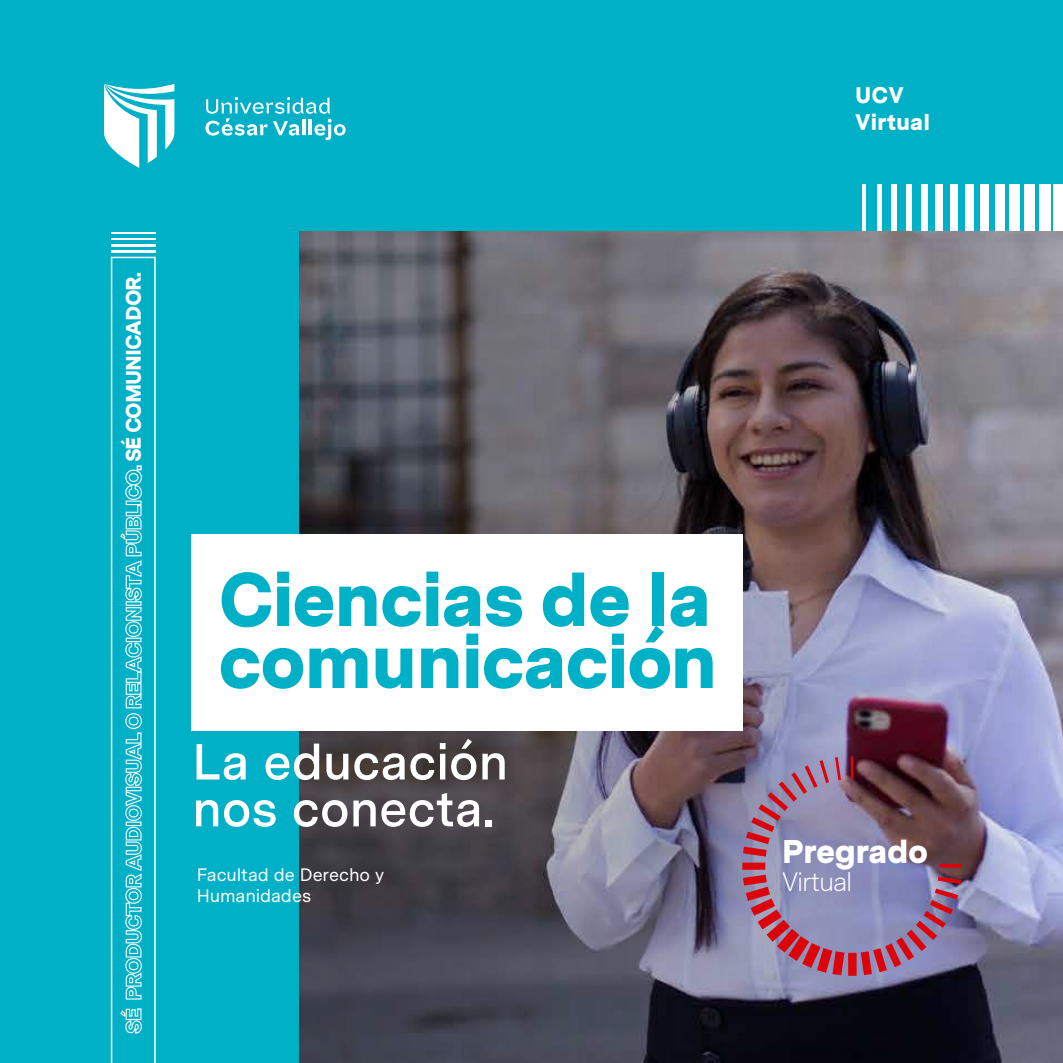
<style>
.page{position:relative;width:1063px;height:1063px;background:#fff}
.page>*{position:absolute;margin:0;border:0;box-sizing:border-box;transform-origin:0 0}
.t1{font:900 75.15px/61.9px "Messina Sans";letter-spacing:-.02em;color:#00b0c6}
.t2{font:600 50.55px/46.8px "Messina Sans";letter-spacing:-.01em;color:#fff}
.t3{font:900 32.85px "Messina Sans";letter-spacing:-.015em;color:#fff}
.t4{font:300 26.55px "Messina Sans";letter-spacing:-.045em;color:#fff}
.t5{font:900 22.65px/27.2px "Messina Sans";color:#fff}
.t6{font:900 21px "Messina Sans";letter-spacing:-.05em;color:#fff}
.t7{font:18px/21.6px "Messina Sans";letter-spacing:-.005em;color:#fff}
</style>
<div class="page">
<div style="left:1px;top:0;width:1062px;height:1063px;background:#00b0c6"></div>
<img style="left:299px;top:231px;width:764px;height:832px">
<div style="left:192px;top:534px;width:551px;height:196px;background:#fff"></div>
<div style="left:1054px;top:184px;width:9px;height:47px;background:#fff"></div>
<div style="left:1039px;top:184px;width:11px;height:47px;background:#fff"></div>
<div style="left:1024px;top:184px;width:11px;height:47px;background:#fff"></div>
<div style="left:1010px;top:184px;width:10px;height:47px;background:#fff"></div>
<div style="left:995px;top:184px;width:9px;height:47px;background:#fff"></div>
<div style="left:980px;top:184px;width:9px;height:47px;background:#fff"></div>
<div style="left:965px;top:184px;width:9px;height:47px;background:#fff"></div>
<div style="left:951px;top:184px;width:7px;height:47px;background:#fff"></div>
<div style="left:936px;top:184px;width:7px;height:47px;background:#fff"></div>
<div style="left:921px;top:184px;width:7px;height:47px;background:#fff"></div>
<div style="left:906px;top:184px;width:6px;height:47px;background:#fff"></div>
<div style="left:892px;top:184px;width:5px;height:47px;background:#fff"></div>
<div style="left:877px;top:184px;width:5px;height:47px;background:#fff"></div>
<hr style="left:862px;top:184px;width:4px;height:47px;background:#fff">
<hr style="left:111px;top:250px;width:45px;height:3px;background:#fff">
<hr style="left:111px;top:244px;width:45px;height:2px;background:#fff">
<hr style="left:111px;top:238px;width:45px;height:2px;background:#fff">
<hr style="left:111px;top:232px;width:45px;height:2px;background:#fff">
<svg style="left:104px;top:84px;width:70px;height:84px"></svg>
<svg style="left:205px;top:97px;width:141px;height:43px"></svg>
<svg style="left:111px;top:257px;width:45px;height:806px"></svg>
<div style="left:848px;top:953px;width:9px;height:23px;background:#db040b"></div>
<hr style="left:851px;top:756px;width:2px;height:23px;background:#db040b">
<svg style="left:835px;top:757px;width:6px;height:23px"></svg>
<svg style="left:861px;top:877px;width:100px;height:98px"></svg>
<svg style="left:743px;top:760px;width:86px;height:97px"></svg>
<svg style="left:939px;top:864px;width:23px;height:4px"></svg>
<div style="left:742px;top:863px;width:23px;height:7px;background:#db040b"></div>
<svg style="left:743px;top:875px;width:101px;height:100px"></svg>
<p class="t6" style="left:118px;top:462px;width:191px;rotate:-90deg">SÉ COMUNICADOR.</p>
<h1 class="t1" style="left:218px;top:565px;width:501px">Ciencias de la comunicación</h1>
<h2 class="t2" style="left:192px;top:738px;width:318px">La educación nos conecta.</h2>
<p class="t7" style="left:197px;top:863px;width:189px">Facultad de Derecho y<br>Humanidades</p>
<p class="t5" style="left:855px;top:81px;width:76px">UCV<br>Virtual</p>
<h3 class="t3" style="left:782px;top:826px;width:148px">Pregrado</h3>
<h3 class="t4" style="left:782px;top:862px;width:72px">Virtual</h3>
</div>
